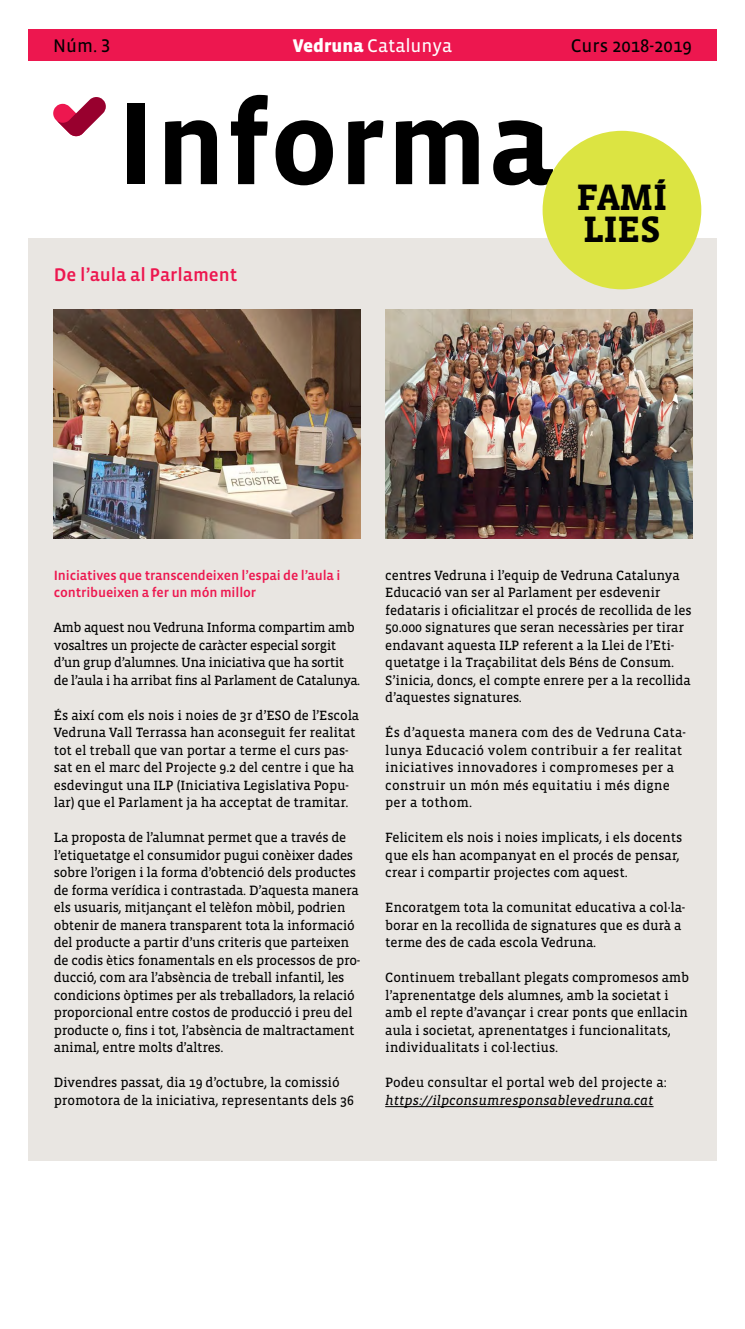
<style>
.page{position:relative;width:745px;height:1329px;background:#fff}
.page>*{position:absolute;margin:0;border:0;box-sizing:border-box;transform-origin:0 0}
.t1{font:700 120px "Vista Sans OT";color:#000}
.t2{font:700 37.62px/31.8px "Vista Slab OT";letter-spacing:-.01em;color:#000}
.t3{font:500 18.75px "Vista Sans OT";color:#ed174f}
.t4{font:18.75px "Vista Sans OT";color:#000}
.t5{font:18.75px "Vista Sans OT";color:#fff}
.t6{font:13.75px/17.5px "Vista Slab OT";letter-spacing:-.01em;color:#000}
.t7{font:13.75px/17.5px "Vista Slab OT";letter-spacing:-.03em;color:#000}
.t8{font:13.75px/17.5px "Vista Slab OT";letter-spacing:.01em;color:#000}
.t9{font:500 13.75px/17.5px "Vista Sans OT";letter-spacing:-.01em;color:#ed174f}
.t10{font:italic 13.75px "Vista Slab OT";color:#000}
.s1{font-weight:900}
</style>
<div class="page">
<svg style="left:53px;top:97px;width:53px;height:39px"></svg>
<div style="left:28px;top:29px;width:688px;height:32px;background:#ed174f"></div>
<div style="left:28px;top:238px;width:688px;height:922px;background:#e9e6e2"></div>
<img style="left:53px;top:309px;width:307px;height:230px">
<img style="left:385px;top:309px;width:307px;height:230px">
<hr style="left:385px;top:1106px;width:268px;height:1px;background:#000">
<div style="left:542px;top:131px;width:158px;height:158px;background:#dce442;border-radius:50%"></div>
<h3 class="t5" style="left:292px;top:36px;width:161px"><span class="s1">Vedruna</span> Catalunya</h3>
<h1 class="t1" style="left:117px;top:82px;width:437px">Informa</h1>
<h3 class="t4" style="left:53px;top:36px;width:59px">Núm. 3</h3>
<h3 class="t4" style="left:570px;top:36px;width:122px">Curs 2018-2019</h3>
<h2 class="t2" style="left:576px;top:182px;width:92px">FAMÍ<br>LIES</h2>
<h3 class="t3" style="left:54px;top:265px;width:185px">De l’aula al Parlament</h3>
<p class="t9" style="left:54px;top:566px;width:288px">Iniciatives que transcendeixen l’espai de l’aula i contribueixen a fer un món millor</p>
<p class="t7" style="left:54px;top:619px;width:308px">Amb aquest nou Vedruna Informa compartim amb vosaltres un projecte de caràcter especial sorgit d’un grup d’alumnes. Una iniciativa que ha sortit de l’aula i ha arribat fins al Parlament de Catalunya.</p>
<p class="t6" style="left:54px;top:706px;width:306px">És així com els nois i noies de 3r d’ESO de l’Escola Vedruna Vall Terrassa han aconseguit fer realitat tot el treball que van portar a terme el curs pas&shy;sat en el marc del Projecte 9.2 del centre i que ha esdevingut una ILP (Iniciativa Legislativa Popu&shy;lar) que el Parlament ja ha acceptat de tramitar.</p>
<p class="t6" style="left:54px;top:829px;width:308px">La proposta de l’alumnat permet que a través de l’etiquetatge el consumidor pugui conèixer dades sobre l’origen i la forma d’obtenció dels productes de forma verídica i contrastada. D’aquesta manera els usuaris, mitjançant el telèfon mòbil, podrien obtenir de manera transparent tota la informació del producte a partir d’uns criteris que parteixen de codis ètics fonamentals en els processos de pro&shy;ducció, com ara l’absència de treball infantil, les condicions òptimes per als treballadors, la relació proporcional entre costos de producció i preu del producte o, fins i tot, l’absència de maltractament animal, entre molts d’altres.</p>
<p class="t6" style="left:54px;top:1074px;width:301px">Divendres passat, dia 19 d’octubre, la comissió promotora de la iniciativa, representants dels 36</p>
<p class="t6" style="left:385px;top:566px;width:308px">centres Vedruna i l’equip de Vedruna Catalunya Educació van ser al Parlament per esdevenir fedataris i oficialitzar el procés de recollida de les 50.000 signatures que seran necessàries per tirar endavant aquesta ILP referent a la Llei de l’Eti&shy;quetatge i la Traçabilitat dels Béns de Consum.<br>S’inicia, doncs, el compte enrere per a la recollida d’aquestes signatures.</p>
<p class="t8" style="left:385px;top:724px;width:302px">És d’aquesta manera com des de Vedruna Cata&shy;lunya Educació volem contribuir a fer realitat iniciatives innovadores i compromeses per a construir un món més equitatiu i més digne per a tothom.</p>
<p class="t6" style="left:385px;top:829px;width:298px">Felicitem els nois i noies implicats, i els docents que els han acompanyat en el procés de pensar, crear i compartir projectes com aquest.</p>
<p class="t6" style="left:385px;top:899px;width:301px">Encoratgem tota la comunitat educativa a col·la&shy;borar en la recollida de signatures que es durà a terme des de cada escola Vedruna.</p>
<p class="t6" style="left:385px;top:969px;width:305px">Continuem treballant plegats compromesos amb l’aprenentatge dels alumnes, amb la societat i amb el repte d’avançar i crear ponts que enllacin aula i societat, aprenentatges i funcionalitats, individualitats i col·lectius.</p>
<p class="t6" style="left:385px;top:1074px;width:283px">Podeu consultar el portal web del projecte a:</p>
<p class="t10" style="left:385px;top:1093px;width:270px">https://ilpconsumresponsablevedruna.cat</p>
</div>
